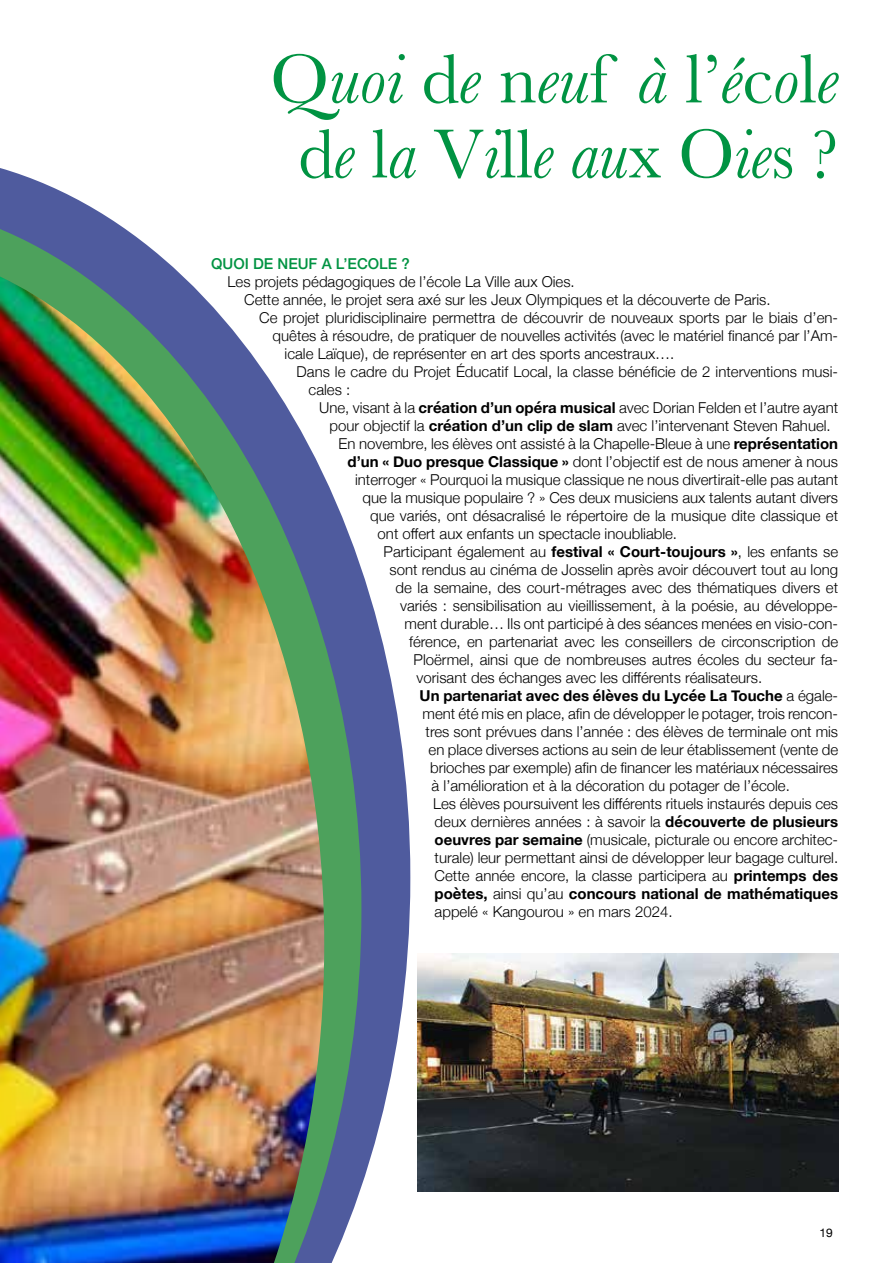
<style>
.page{position:relative;width:893px;height:1263px;background:#fff}
.page>*{position:absolute;margin:0;border:0;box-sizing:border-box;transform-origin:0 0}
.t1{font:italic 72px/75px "Baskerville";color:#009342;text-align:center}
.t2{font:300 15px "Helvetica Neue";color:#000}
.t3{font:700 15px "Helvetica Neue";color:#000}
.t4{font:500 15px "Helvetica Neue";color:#009342}
.t5{font:12px "Helvetica Neue";color:#000}
.s1{font-style:normal}
.s2{font-weight:700}
.s3{font-weight:300}
</style>
<div class="page">
<svg style="left:0;top:168px;width:410px;height:1019px"></svg>
<svg style="left:0;top:200px;width:361px;height:1063px"></svg>
<img style="left:0;top:276px;width:324px;height:987px">
<img style="left:418px;top:954px;width:421px;height:237px">
<h1 class="t1" style="left:270px;top:42px;width:570px"><span class="s1">Q</span>uoi <span class="s1">d</span>e <span class="s1">n</span>eu<span class="s1">f</span> à <span class="s1">l’</span>é<span class="s1">c</span>o<span class="s1">l</span>e <span class="s1">d</span>e <span class="s1">l</span>a <span class="s1">V</span>i<span class="s1">ll</span>e au<span class="s1">x O</span>ie<span class="s1">s ?</span></h1>
<p class="t4" style="left:211px;top:251px;width:200px">QUOI DE NEUF A L’ECOLE ?</p>
<p class="t2" style="left:228px;top:269px;width:349px">Les projets pédagogiques de l’école La Ville aux Oies.</p>
<p class="t2" style="left:244px;top:287px;width:528px">Cette année, le projet sera axé sur les Jeux Olympiques et la découverte de Paris.</p>
<p class="t2" style="left:259px;top:305px;width:580px">Ce projet pluridisciplinaire permettra de découvrir de nouveaux sports par le biais d’en-</p>
<p class="t2" style="left:273px;top:323px;width:567px">quêtes à résoudre, de pratiquer de nouvelles activités (avec le matériel financé par l’Am-</p>
<p class="t2" style="left:285px;top:341px;width:391px">icale Laïque), de représenter en art des sports ancestraux….</p>
<p class="t2" style="left:297px;top:359px;width:543px">Dans le cadre du Projet Éducatif Local, la classe bénéficie de 2 interventions musi-</p>
<p class="t2" style="left:309px;top:377px;width:43px">cales :</p>
<p class="t2" style="left:319px;top:395px;width:521px">Une, visant à la <span class="s2">création d’un opéra musical</span> avec Dorian Felden et l’autre ayant</p>
<p class="t2" style="left:330px;top:413px;width:503px">pour objectif la <span class="s2">création d’un clip de slam</span> avec l’intervenant Steven Rahuel.</p>
<p class="t2" style="left:339px;top:431px;width:501px">En novembre, les élèves ont assisté à la Chapelle-Bleue à une <span class="s2">représentation</span></p>
<p class="t2" style="left:348px;top:449px;width:492px"><span class="s2">d’un « Duo presque Classique »</span> dont l’objectif est de nous amener à nous</p>
<p class="t2" style="left:355px;top:467px;width:484px">interroger « Pourquoi la musique classique ne nous divertirait-elle pas autant</p>
<p class="t2" style="left:363px;top:485px;width:477px">que la musique populaire ? » Ces deux musiciens aux talents autant divers</p>
<p class="t2" style="left:370px;top:503px;width:470px">que variés, ont désacralisé le répertoire de la musique dite classique et</p>
<p class="t2" style="left:378px;top:521px;width:301px">ont offert aux enfants un spectacle inoubliable.</p>
<p class="t2" style="left:384px;top:539px;width:456px">Participant également au <span class="s2">festival « Court-toujours »</span>, les enfants se</p>
<p class="t2" style="left:390px;top:557px;width:450px">sont rendus au cinéma de Josselin après avoir découvert tout au long</p>
<p class="t2" style="left:396px;top:575px;width:444px">de la semaine, des court-métrages avec des thématiques divers et</p>
<p class="t2" style="left:400px;top:593px;width:440px">variés : sensibilisation au vieillissement, à la poésie, au développe-</p>
<p class="t2" style="left:405px;top:611px;width:435px">ment durable… Ils ont participé à des séances menées en visio-con-</p>
<p class="t2" style="left:409px;top:629px;width:430px">férence, en partenariat avec les conseillers de circonscription de</p>
<p class="t2" style="left:414px;top:647px;width:426px">Ploërmel, ainsi que de nombreuses autres écoles du secteur fa-</p>
<p class="t2" style="left:417px;top:665px;width:347px">vorisant des échanges avec les différents réalisateurs.</p>
<p class="t3" style="left:420px;top:683px;width:420px">Un partenariat avec des élèves du Lycée La Touche <span class="s3">a égale-</span></p>
<p class="t2" style="left:423px;top:701px;width:417px">ment été mis en place, afin de développer le potager, trois rencon-</p>
<p class="t2" style="left:426px;top:719px;width:414px">tres sont prévues dans l’année : des élèves de terminale ont mis</p>
<p class="t2" style="left:429px;top:737px;width:411px">en place diverses actions au sein de leur établissement (vente de</p>
<p class="t2" style="left:430px;top:755px;width:409px">brioches par exemple) afin de financer les matériaux nécessaires</p>
<p class="t2" style="left:432px;top:773px;width:360px">à l’amélioration et à la décoration du potager de l’école.</p>
<p class="t2" style="left:433px;top:791px;width:406px">Les élèves poursuivent les différents rituels instaurés depuis ces</p>
<p class="t2" style="left:435px;top:809px;width:405px">deux dernières années : à savoir la <span class="s2">découverte de plusieurs</span></p>
<p class="t2" style="left:435px;top:827px;width:405px"><span class="s2">oeuvres par semaine</span> (musicale, picturale ou encore architec-</p>
<p class="t2" style="left:435px;top:845px;width:405px">turale) leur permettant ainsi de développer leur bagage culturel.</p>
<p class="t2" style="left:435px;top:863px;width:405px">Cette année encore, la classe participera au <span class="s2">printemps des</span></p>
<p class="t3" style="left:435px;top:881px;width:405px">poètes, <span class="s3">ainsi qu’au</span> concours national de mathématiques</p>
<p class="t2" style="left:435px;top:899px;width:239px">appelé « Kangourou » en mars 2024.</p>
<p class="t5" style="left:819px;top:1224px;width:15px">19</p>
</div>
